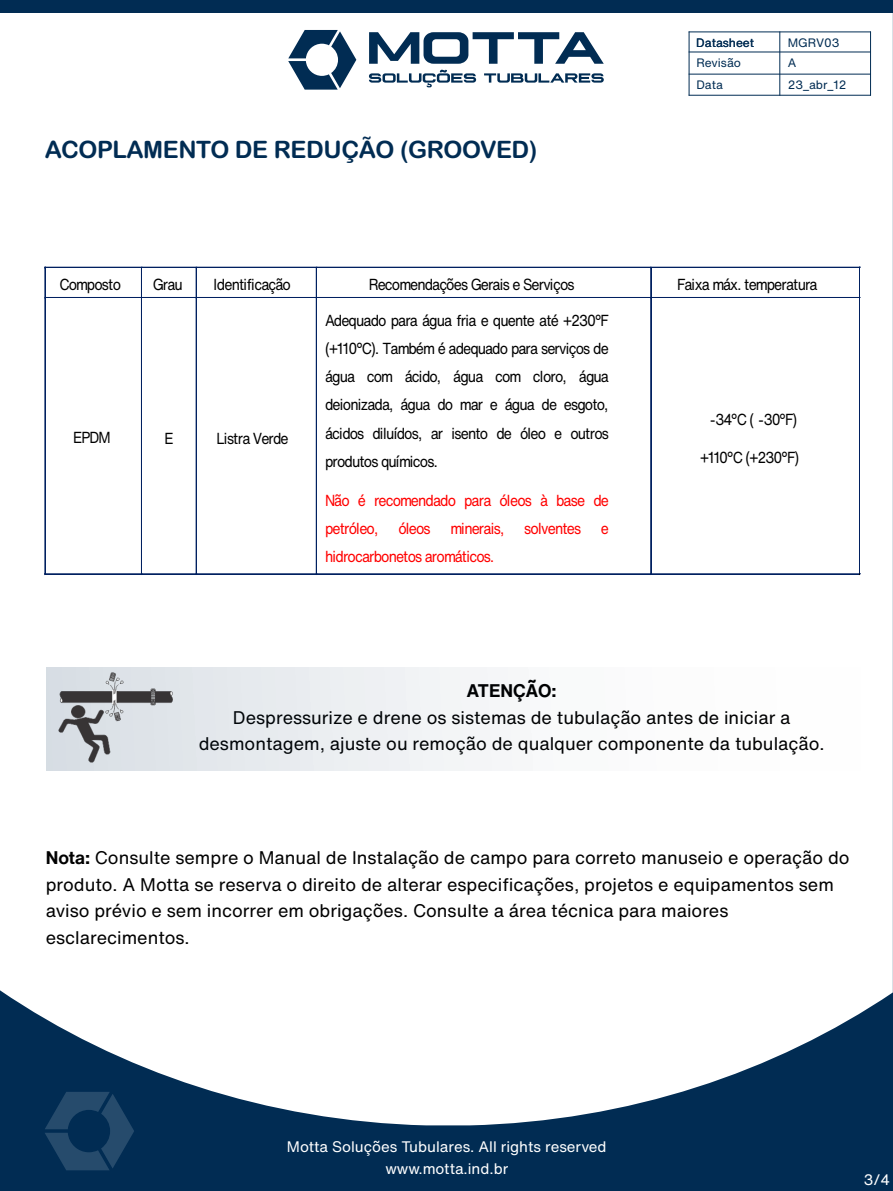
<style>
.page{position:relative;width:893px;height:1191px;background:#012c53}
.page>*{position:absolute;margin:0;border:0;box-sizing:border-box;transform-origin:0 0}
.t1{font:24px "Arial Rounded MT Bold";letter-spacing:-.02em;color:#012c53}
.t2{font:18px/26.4px "Helvetica Now Text";color:#000;text-align:center}
.t3{font:700 18px "Helvetica Now Text";color:#000}
.t4{font:15.75px/28.2px "Helvetica Now Text";letter-spacing:-.06em;color:#000;text-align:justify;scale:.89 1}
.t5{font:15.75px/28.2px "Helvetica Now Text";letter-spacing:-.06em;color:#f00;scale:.89 1}
.t6{font:15px/22px "Helvetica Now Text";color:#fff;text-align:center}
.t7{font:12px/21.1px "Helvetica Now Text";color:#012c53}
.s1{font-weight:700}
</style>
<div class="page">
<div style="left:0;top:13px;width:893px;height:1112px;background:#fff"></div>
<svg style="left:369px;top:70px;width:107px;height:17px"></svg>
<svg style="left:484px;top:73px;width:120px;height:10px"></svg>
<svg style="left:369px;top:32px;width:235px;height:32px"></svg>
<svg style="left:288px;top:30px;width:68px;height:60px"></svg>
<hr style="left:689px;top:31px;width:1px;height:65px;background:#012c53">
<hr style="left:779px;top:31px;width:1px;height:65px;background:#012c53">
<hr style="left:870px;top:31px;width:1px;height:65px;background:#012c53">
<hr style="left:689px;top:95px;width:182px;height:1px;background:#012c53">
<hr style="left:689px;top:74px;width:182px;height:1px;background:#012c53">
<hr style="left:689px;top:52px;width:182px;height:1px;background:#012c53">
<hr style="left:689px;top:31px;width:182px;height:1px;background:#012c53">
<hr style="left:46px;top:267px;width:95px;height:1px;background:#002060">
<hr style="left:142px;top:267px;width:54px;height:1px;background:#002060">
<hr style="left:197px;top:267px;width:119px;height:1px;background:#002060">
<hr style="left:317px;top:267px;width:334px;height:1px;background:#002060">
<hr style="left:651px;top:267px;width:208px;height:1px;background:#002060">
<svg style="left:45px;top:267px;width:1px;height:31px"></svg>
<hr style="left:46px;top:297px;width:95px;height:1px;background:#002060">
<svg style="left:141px;top:267px;width:1px;height:31px"></svg>
<hr style="left:142px;top:297px;width:54px;height:1px;background:#002060">
<svg style="left:196px;top:267px;width:1px;height:31px"></svg>
<hr style="left:197px;top:297px;width:119px;height:1px;background:#002060">
<svg style="left:316px;top:267px;width:1px;height:31px"></svg>
<hr style="left:317px;top:297px;width:334px;height:1px;background:#002060">
<svg style="left:650px;top:268px;width:2px;height:29px"></svg>
<hr style="left:651px;top:297px;width:208px;height:1px;background:#002060">
<svg style="left:859px;top:267px;width:1px;height:31px"></svg>
<hr style="left:45px;top:298px;width:1px;height:276px;background:#002060">
<hr style="left:46px;top:574px;width:95px;height:1px;background:#002060">
<hr style="left:46px;top:573px;width:95px;height:1px;background:#002060">
<hr style="left:141px;top:298px;width:1px;height:276px;background:#002060">
<hr style="left:142px;top:574px;width:54px;height:1px;background:#002060">
<hr style="left:142px;top:573px;width:54px;height:1px;background:#002060">
<hr style="left:196px;top:298px;width:1px;height:276px;background:#002060">
<hr style="left:197px;top:574px;width:119px;height:1px;background:#002060">
<hr style="left:197px;top:573px;width:119px;height:1px;background:#002060">
<hr style="left:316px;top:298px;width:1px;height:276px;background:#002060">
<hr style="left:317px;top:574px;width:334px;height:1px;background:#002060">
<hr style="left:651px;top:298px;width:1px;height:276px;background:#002060">
<hr style="left:317px;top:573px;width:334px;height:1px;background:#002060">
<hr style="left:650px;top:298px;width:1px;height:276px;background:#002060">
<hr style="left:651px;top:574px;width:208px;height:1px;background:#002060">
<hr style="left:651px;top:573px;width:208px;height:1px;background:#002060">
<hr style="left:859px;top:298px;width:1px;height:276px;background:#002060">
<div style="left:46px;top:668px;width:815px;height:103px;background:linear-gradient(to right,#dbe1e6,#fff)"></div>
<img style="left:58px;top:672px;width:115px;height:91px">
<svg style="left:45px;top:1091px;width:89px;height:79px"></svg>
<h1 class="t1" style="left:45px;top:140px;width:494px">ACOPLAMENTO DE REDUÇÃO (GROOVED)</h1>
<p class="t7" style="left:696px;top:32px;width:59px">Datasheet<br>Revisão<br>Data</p>
<p class="t7" style="left:788px;top:32px;width:60px">MGRV03<br>A<br>23_abr_12</p>
<p class="t4" style="left:60px;top:270px;width:71px">Composto</p>
<p class="t4" style="left:153px;top:270px;width:35px">Grau</p>
<p class="t4" style="left:214px;top:270px;width:88px">Identificação</p>
<p class="t4" style="left:369px;top:270px;width:233px">Recomendações Gerais e Serviços</p>
<p class="t4" style="left:677px;top:270px;width:159px">Faixa máx. temperatura</p>
<p class="t4" style="left:73px;top:423px;width:44px">EPDM</p>
<p class="t4" style="left:164px;top:424px;width:12px">E</p>
<p class="t4" style="left:216px;top:424px;width:83px">Listra Verde</p>
<p class="t4" style="left:325px;top:306px;width:320px">Adequado para água fria e quente até +230°F (+110°C). Também é adequado para serviços de água com ácido, água com cloro, água deionizada, água do mar e água de esgoto, ácidos diluídos, ar isento de óleo e outros produtos químicos.</p>
<p class="t5" style="left:325px;top:486px;width:320px">Não é recomendado para óleos à base de petróleo,</p>
<p class="t5" style="left:398px;top:514px;width:38px">óleos</p>
<p class="t5" style="left:450px;top:514px;width:62px">minerais,</p>
<p class="t5" style="left:524px;top:514px;width:65px">solventes</p>
<p class="t5" style="left:601px;top:514px;width:11px">e</p>
<p class="t5" style="left:325px;top:542px;width:191px">hidrocarbonetos aromáticos.</p>
<p class="t3" style="left:467px;top:681px;width:92px">ATENÇÃO:</p>
<p class="t4" style="left:710px;top:404px;width:100px">-34°C ( -30°F)</p>
<p class="t4" style="left:700px;top:443px;width:113px">+110°C (+230°F)</p>
<p class="t2" style="left:199px;top:703px;width:627px">Despressurize e drene os sistemas de tubulação antes de iniciar a desmontagem, ajuste ou remoção de qualquer componente da tubulação.</p>
<p class="t2" style="left:46px;top:844px;width:805px;text-align:left"><span class="s1">Nota:</span> Consulte sempre o Manual de Instalação de campo para correto manuseio e operação do produto. A Motta se reserva o direito de alterar especificações, projetos e equipamentos sem aviso prévio e sem incorrer em obrigações. Consulte a área técnica para maiores esclarecimentos.</p>
<p class="t6" style="left:287px;top:1135px;width:321px">Motta Soluções Tubulares. All rights reserved www.motta.ind.br</p>
<p class="t6" style="left:864px;top:1167px;width:28px">3/4</p>
</div>
